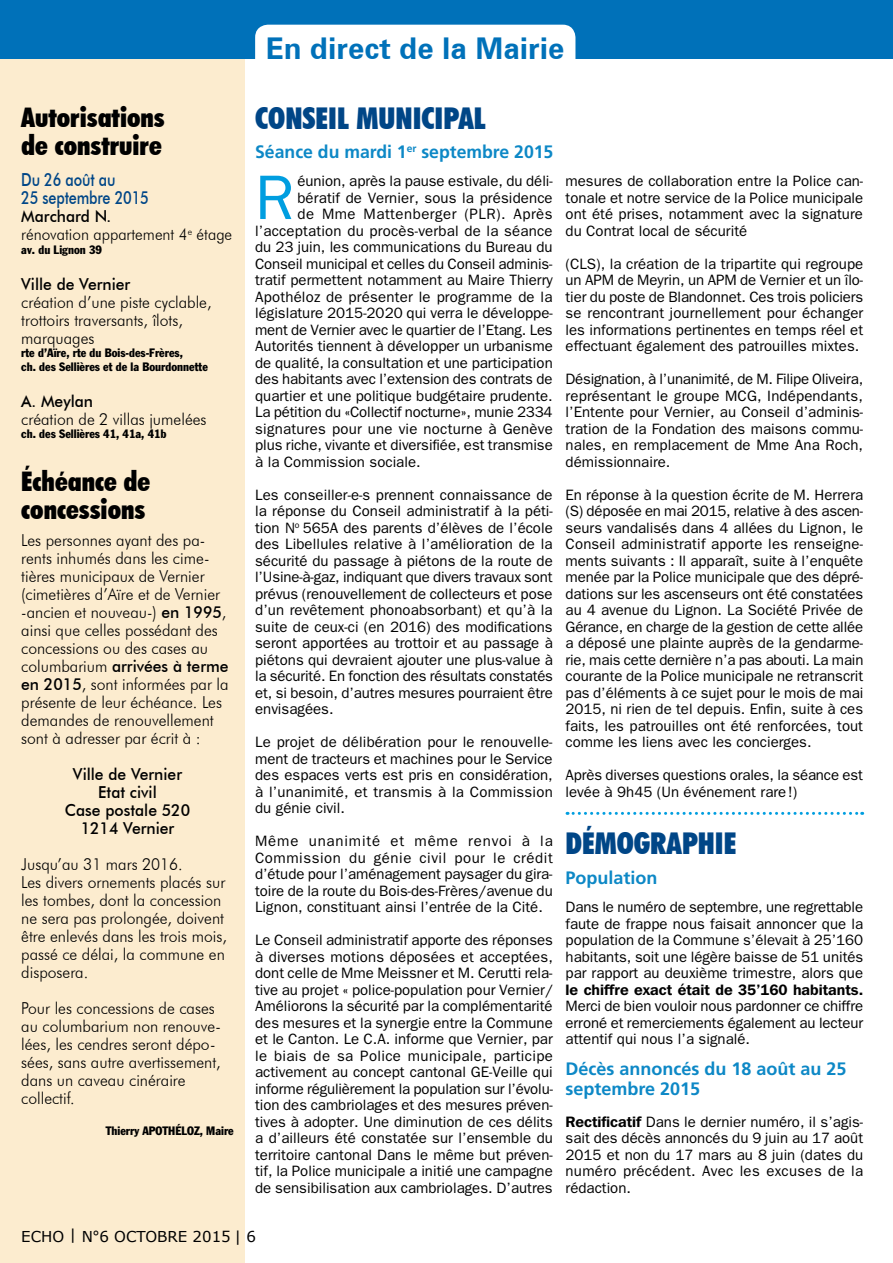
<style>
.page{position:relative;width:893px;height:1263px;background:#fff}
.page>*{position:absolute;margin:0;border:0;box-sizing:border-box;transform-origin:0 0}
.t1{font:63px "Franklin Gothic";color:#009ee0}
.t2{font:900 condensed 30px "Futura BT";color:#004687}
.t3{font:700 30px "Zurich BT";color:#0071b9}
.t4{font:900 condensed 27px/28.5px "Futura BT";color:#000}
.t5{font:700 18px/19.5px "Frutiger";color:#0d88c6}
.t6{font:500 18px/18px "Futura BT";letter-spacing:-.01em;color:#004687;scale:.8 1}
.t7{font:300 16.5px/18px "Futura BT";color:#000;scale:.95 1}
.t8{font:500 16.5px/18px "Futura BT";color:#000;text-align:center;scale:.95 1}
.t9{font:300 16.5px/18px "Futura BT";color:#000;scale:.93 1}
.t10{font:15px/16.5px "Franklin Gothic";color:#000;text-align:justify}
.t11{font:15px "Franklin Gothic Demi";color:#000}
.t12{font:15px "Franklin Gothic";letter-spacing:.03em;color:#000}
.t13{font:15px "Verdana";color:#000}
.t14{font:condensed 12px/13.5px "Franklin Gothic";color:#000}
.s1{font-weight:500}
.s2{font-family:"Franklin Gothic Demi"}
.s3{font-size:12.6px}
</style>
<div class="page">
<div style="left:0;top:0;width:245px;height:1263px;background:#fceccf"></div>
<div style="left:0;top:0;width:893px;height:59px;background:#0071b9"></div>
<div style="left:255px;top:25px;width:320px;height:34px;background:#fff"></div>
<svg style="left:567px;top:812px;width:296px;height:3px"></svg>
<h2 class="t3" style="left:266px;top:30px;width:300px">En direct de la Mairie</h2>
<h3 class="t4" style="left:21px;top:103px;width:145px">Autorisations</h3>
<h2 class="t2" style="left:255px;top:100px;width:232px">CONSEIL MUNICIPAL</h2>
<h3 class="t4" style="left:21px;top:131px;width:142px">de construire</h3>
<p class="t6" style="left:21px;top:171px;width:161px">Du 26 août au<br>25 septembre 2015</p>
<p class="t9" style="left:21px;top:207px;width:228px"><span class="s1">Marchard N.<br></span>rénovation appartement 4<sup>e</sup> étage</p>
<p class="t14" style="left:21px;top:242px;width:82px">av. du Lignon 39</p>
<p class="t8" style="left:21px;top:275px;width:116px">Ville de Vernier</p>
<p class="t7" style="left:21px;top:293px;width:202px">création d’une piste cyclable, trottoirs traversants, îlots, marquages</p>
<p class="t14" style="left:21px;top:346px;width:188px">rte d’Aïre, rte du Bois-des-Frères,<br>ch. des Sellières et de la Bourdonnette</p>
<p class="t8" style="left:21px;top:392px;width:77px">A. Meylan</p>
<p class="t7" style="left:21px;top:410px;width:197px">création de 2 villas jumelées</p>
<p class="t14" style="left:21px;top:427px;width:147px">ch. des Sellières 41, 41a, 41b</p>
<p class="t5" style="left:255px;top:141px;width:300px">Séance du mardi 1<sup>er</sup> septembre 2015</p>
<h1 class="t1" style="left:255px;top:161px;width:41px">R</h1>
<p class="t10" style="left:297px;top:172px;width:257px">éunion, après la pause estivale, du déli-</p>
<p class="t10" style="left:297px;top:189px;width:257px">bératif de Vernier, sous la présidence</p>
<p class="t12" style="left:297px;top:205px;width:257px">de Mme Mattenberger (PLR). Après</p>
<p class="t10" style="left:255px;top:222px;width:299px">l’acceptation du procès-verbal de la séance</p>
<p class="t10" style="left:255px;top:238px;width:299px">du 23 juin, les communications du Bureau du</p>
<p class="t10" style="left:255px;top:255px;width:299px">Conseil municipal et celles du Conseil adminis-</p>
<p class="t10" style="left:255px;top:271px;width:299px">tratif permettent notamment au Maire Thierry</p>
<p class="t10" style="left:255px;top:288px;width:299px">Apothéloz de présenter le programme de la</p>
<p class="t10" style="left:255px;top:304px;width:299px">législature 2015-2020 qui verra le développe-</p>
<p class="t10" style="left:255px;top:321px;width:299px">ment de Vernier avec le quartier de l’Etang. Les</p>
<p class="t10" style="left:255px;top:337px;width:299px">Autorités tiennent à développer un urbanisme</p>
<p class="t10" style="left:255px;top:354px;width:299px">de qualité, la consultation et une participation</p>
<p class="t10" style="left:255px;top:370px;width:299px">des habitants avec l’extension des contrats de</p>
<p class="t10" style="left:255px;top:387px;width:299px">quartier et une politique budgétaire prudente.</p>
<p class="t10" style="left:255px;top:403px;width:299px">La pétition du «Collectif nocturne», munie 2334</p>
<p class="t10" style="left:255px;top:420px;width:299px">signatures pour une vie nocturne à Genève</p>
<p class="t10" style="left:255px;top:436px;width:299px">plus riche, vivante et diversifiée, est transmise</p>
<p class="t10" style="left:255px;top:453px;width:167px">à la Commission sociale.</p>
<p class="t10" style="left:255px;top:486px;width:299px">Les conseiller-e-s prennent connaissance de la réponse du Conseil administratif à la péti&shy;tion N<sup>o</sup> 565A des parents d’élèves de l’école des Libellules relative à l’amélioration de la sécurité du passage à piétons de la route de l’Usine-à-gaz, indiquant que divers travaux sont prévus (renouvellement de collecteurs et pose d’un revêtement phonoabsorbant) et qu’à la suite de ceux-ci (en 2016) des modifications seront apportées au trottoir et au passage à piétons qui devraient ajouter une plus-value à la sécurité. En fonction des résultats constatés et, si besoin, d’autres mesures pourraient être envisagées.</p>
<p class="t10" style="left:255px;top:733px;width:299px">Le projet de délibération pour le renouvelle&shy;ment de tracteurs et machines pour le Service des espaces verts est pris en considération, à l’unanimité, et transmis à la Commission du génie civil.</p>
<p class="t10" style="left:255px;top:832px;width:299px">Même unanimité et même renvoi à la Commission du génie civil pour le crédit d’étude pour l’aménagement paysager du gira&shy;toire de la route du Bois-des-Frères/avenue du Lignon, constituant ainsi l’entrée de la Cité.</p>
<p class="t10" style="left:255px;top:931px;width:299px">Le Conseil administratif apporte des réponses à diverses motions déposées et acceptées, dont celle de Mme Meissner et M. Cerutti rela&shy;tive au projet « police-population pour Vernier/ Améliorons la sécurité par la complémentarité des mesures et la synergie entre la Commune et le Canton. Le C.A. informe que Vernier, par le biais de sa Police municipale, participe activement au concept cantonal GE-Veille qui informe régulièrement la population sur l’évolu&shy;tion des cambriolages et des mesures préven&shy;tives à adopter. Une diminution de ces délits a d’ailleurs été constatée sur l’ensemble du territoire cantonal Dans le même but préven&shy;tif, la Police municipale a initié une campagne de sensibilisation aux cambriolages. D’autres</p>
<h3 class="t4" style="left:21px;top:466px;width:131px">Échéance de concessions</h3>
<p class="t7" style="left:21px;top:530px;width:220px">Les personnes ayant des pa&shy;rents inhumés dans les cime&shy;tières municipaux de Vernier (cimetières d’Aïre et de Vernier -ancien et nouveau-) <span class="s1">en 1995</span>, ainsi que celles possédant des concessions ou des cases au columbarium <span class="s1">arrivées à terme en 2015</span>, sont informées par la présente de leur échéance. Les demandes de renouvellement sont à adresser par écrit à :</p>
<p class="t8" style="left:65px;top:764px;width:133px">Ville de Vernier<br>Etat civil<br>Case postale 520<br>1214 Vernier</p>
<p class="t7" style="left:21px;top:855px;width:218px">Jusqu’au 31 mars 2016.<br>Les divers ornements placés sur les tombes, dont la concession ne sera pas prolongée, doivent être enlevés dans les trois mois, passé ce délai, la commune en disposera.</p>
<p class="t7" style="left:21px;top:999px;width:212px">Pour les concessions de cases au columbarium non renouve&shy;lées, les cendres seront dépo&shy;sées, sans autre avertissement, dans un caveau cinéraire collectif.</p>
<p class="t14" style="left:106px;top:1124px;width:130px">Thierry APOTHÉLOZ, Maire</p>
<p class="t10" style="left:566px;top:172px;width:299px">mesures de collaboration entre la Police can&shy;tonale et notre service de la Police municipale ont été prises, notamment avec la signature du Contrat local de sécurité</p>
<p class="t10" style="left:566px;top:255px;width:299px">(CLS), la création de la tripartite qui regroupe un APM de Meyrin, un APM de Vernier et un îlo&shy;tier du poste de Blandonnet. Ces trois policiers se rencontrant journellement pour échanger les informations pertinentes en temps réel et effectuant également des patrouilles mixtes.</p>
<p class="t10" style="left:566px;top:370px;width:299px">Désignation, à l’unanimité, de M. Filipe Oliveira, représentant le groupe MCG, Indépendants, l’Entente pour Vernier, au Conseil d’adminis&shy;tration de la Fondation des maisons commu&shy;nales, en remplacement de Mme Ana Roch, démissionnaire.</p>
<p class="t10" style="left:566px;top:486px;width:299px">En réponse à la question écrite de M. Herrera (S) déposée en mai 2015, relative à des ascen&shy;seurs vandalisés dans 4 allées du Lignon, le Conseil administratif apporte les renseigne&shy;ments suivants : Il apparaît, suite à l’enquête menée par la Police municipale que des dépré&shy;dations sur les ascenseurs ont été constatées au 4 avenue du Lignon. La Société Privée de Gérance, en charge de la gestion de cette allée a déposé une plainte auprès de la gendarme&shy;rie, mais cette dernière n’a pas abouti. La main courante de la Police municipale ne retranscrit pas d’éléments à ce sujet pour le mois de mai 2015, ni rien de tel depuis. Enfin, suite à ces faits, les patrouilles ont été renforcées, tout comme les liens avec les concierges.</p>
<p class="t10" style="left:566px;top:766px;width:299px">Après diverses questions orales, la séance est levée à 9h45 (Un événement rare!)</p>
<h2 class="t2" style="left:566px;top:825px;width:172px">DÉMOGRAPHIE</h2>
<p class="t5" style="left:566px;top:867px;width:94px">Population</p>
<p class="t10" style="left:566px;top:898px;width:299px">Dans le numéro de septembre, une regrettable faute de frappe nous faisait annoncer que la population de la Commune s’élevait à 25’160 habitants, soit une légère baisse de 51 unités par rapport au deuxième trimestre, alors que</p>
<p class="t11" style="left:566px;top:980px;width:299px">le chiffre exact était de 35’160 habitants.</p>
<p class="t10" style="left:566px;top:997px;width:299px">Merci de bien vouloir nous pardonner ce chiffre erroné et remerciements également au lecteur attentif qui nous l’a signalé.</p>
<p class="t5" style="left:566px;top:1059px;width:283px">Décès annoncés du 18 août au 25 septembre 2015</p>
<p class="t10" style="left:566px;top:1113px;width:299px"><span class="s2">Rectificatif</span> Dans le dernier numéro, il s’agis&shy;sait des décès annoncés du 9 juin au 17 août 2015 et non du 17 mars au 8 juin (dates du numéro précédent. Avec les excuses de la rédaction.</p>
<p class="t13" style="left:21px;top:1226px;width:236px">ECHO | N<span class="s3">°</span>6 OCTOBRE 2015 | 6</p>
</div>
